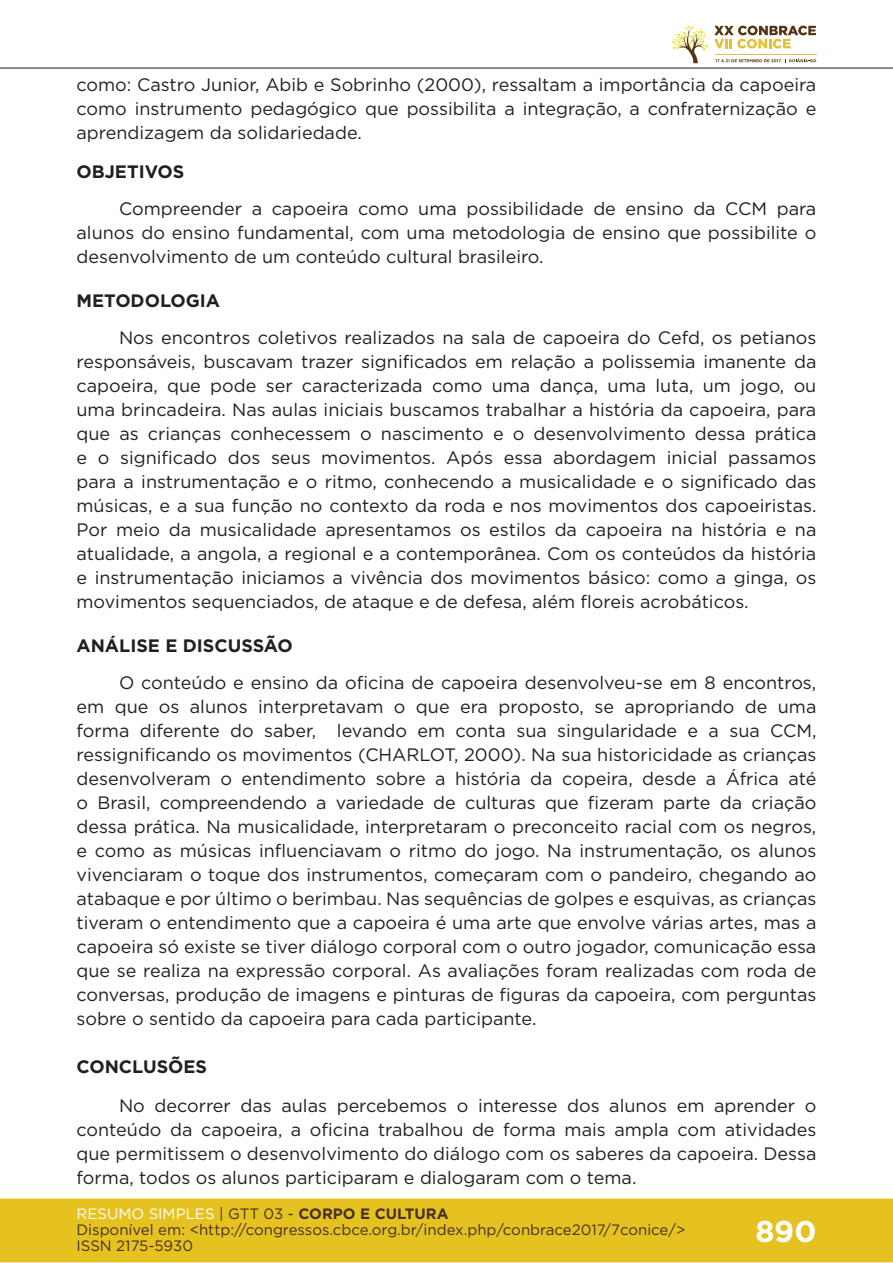
<style>
.page{position:relative;width:893px;height:1263px;background:#fff}
.page>*{position:absolute;margin:0;border:0;box-sizing:border-box;transform-origin:0 0}
.t1{font:700 30px "Gotham";color:#fff}
.t2{font:18px/24px "Gotham";color:#231f20;text-align:justify}
.t3{font:700 18px "Gotham";color:#231f20}
.t4{font:15px/16px "Gotham";color:#462f2a}
.s1{color:#fff}
.s2{color:#442f2a}
.s3{font-weight:700;color:#442f2a}
</style>
<div class="page">
<div style="left:0;top:1198px;width:893px;height:64px;background:#e6c221;border:2px solid #e6c221"></div>
<hr style="left:0;top:67px;width:893px;height:2px;background:#442f2a">
<svg style="left:672px;top:26px;width:144px;height:37px"></svg>
<p class="t2" style="left:77px;top:72px;width:741px">como: Castro Junior, Abib e Sobrinho (2000), ressaltam a importância da capoeira como instrumento pedagógico que possibilita a integração, a confraternização e aprendizagem da solidariedade.</p>
<p class="t3" style="left:77px;top:160px;width:109px">OBJETIVOS</p>
<p class="t2" style="left:77px;top:196px;width:741px;text-indent:43px">Compreender a capoeira como uma possibilidade de ensino da CCM para alunos do ensino fundamental, com uma metodologia de ensino que possibilite o desenvolvimento de um conteúdo cultural brasileiro.</p>
<p class="t3" style="left:77px;top:289px;width:145px">METODOLOGIA</p>
<p class="t2" style="left:77px;top:325px;width:741px;text-indent:43px">Nos encontros coletivos realizados na sala de capoeira do Cefd, os petianos responsáveis, buscavam trazer significados em relação a polissemia imanente da capoeira, que pode ser caracterizada como uma dança, uma luta, um jogo, ou uma brincadeira. Nas aulas iniciais buscamos trabalhar a história da capoeira, para que as crianças conhecessem o nascimento e o desenvolvimento dessa prática e o significado dos seus movimentos. Após essa abordagem inicial passamos para a instrumentação e o ritmo, conhecendo a musicalidade e o significado das músicas, e a sua função no contexto da roda e nos movimentos dos capoeiristas.<br>Por meio da musicalidade apresentamos os estilos da capoeira na história e na atualidade, a angola, a regional e a contemporânea. Com os conteúdos da história e instrumentação iniciamos a vivência dos movimentos básico: como a ginga, os movimentos sequenciados, de ataque e de defesa, além floreis acrobáticos.</p>
<p class="t3" style="left:77px;top:633px;width:218px">ANÁLISE E DISCUSSÃO</p>
<p class="t2" style="left:77px;top:670px;width:741px;text-indent:43px">O conteúdo e ensino da oficina de capoeira desenvolveu-se em 8 encontros, em que os alunos interpretavam o que era proposto, se apropriando de uma forma diferente do saber, levando em conta sua singularidade e a sua CCM, ressignificando os movimentos (CHARLOT, 2000). Na sua historicidade as crianças desenvolveram o entendimento sobre a história da copeira, desde a África até o Brasil, compreendendo a variedade de culturas que fizeram parte da criação dessa prática. Na musicalidade, interpretaram o preconceito racial com os negros, e como as músicas influenciavam o ritmo do jogo. Na instrumentação, os alunos vivenciaram o toque dos instrumentos, começaram com o pandeiro, chegando ao atabaque e por último o berimbau. Nas sequências de golpes e esquivas, as crianças tiveram o entendimento que a capoeira é uma arte que envolve várias artes, mas a capoeira só existe se tiver diálogo corporal com o outro jogador, comunicação essa que se realiza na expressão corporal. As avaliações foram realizadas com roda de conversas, produção de imagens e pinturas de figuras da capoeira, com perguntas sobre o sentido da capoeira para cada participante.</p>
<p class="t3" style="left:77px;top:1054px;width:132px">CONCLUSÕES</p>
<p class="t2" style="left:77px;top:1093px;width:741px;text-indent:43px">No decorrer das aulas percebemos o interesse dos alunos em aprender o conteúdo da capoeira, a oficina trabalhou de forma mais ampla com atividades que permitissem o desenvolvimento do diálogo com os saberes da capoeira. Dessa forma, todos os alunos participaram e dialogaram com o tema.</p>
<p class="t4" style="left:77px;top:1205px;width:610px"><span class="s1">RESUMO SIMPLES</span> <span class="s2">| GTT 03 -</span> <span class="s3">CORPO E CULTURA<br></span>Disponível em: &lt;http://congressos.cbce.org.br/index.php/conbrace2017/7conice/&gt;<br>ISSN 2175-5930</p>
<h1 class="t1" style="left:755px;top:1212px;width:63px">890</h1>
</div>
